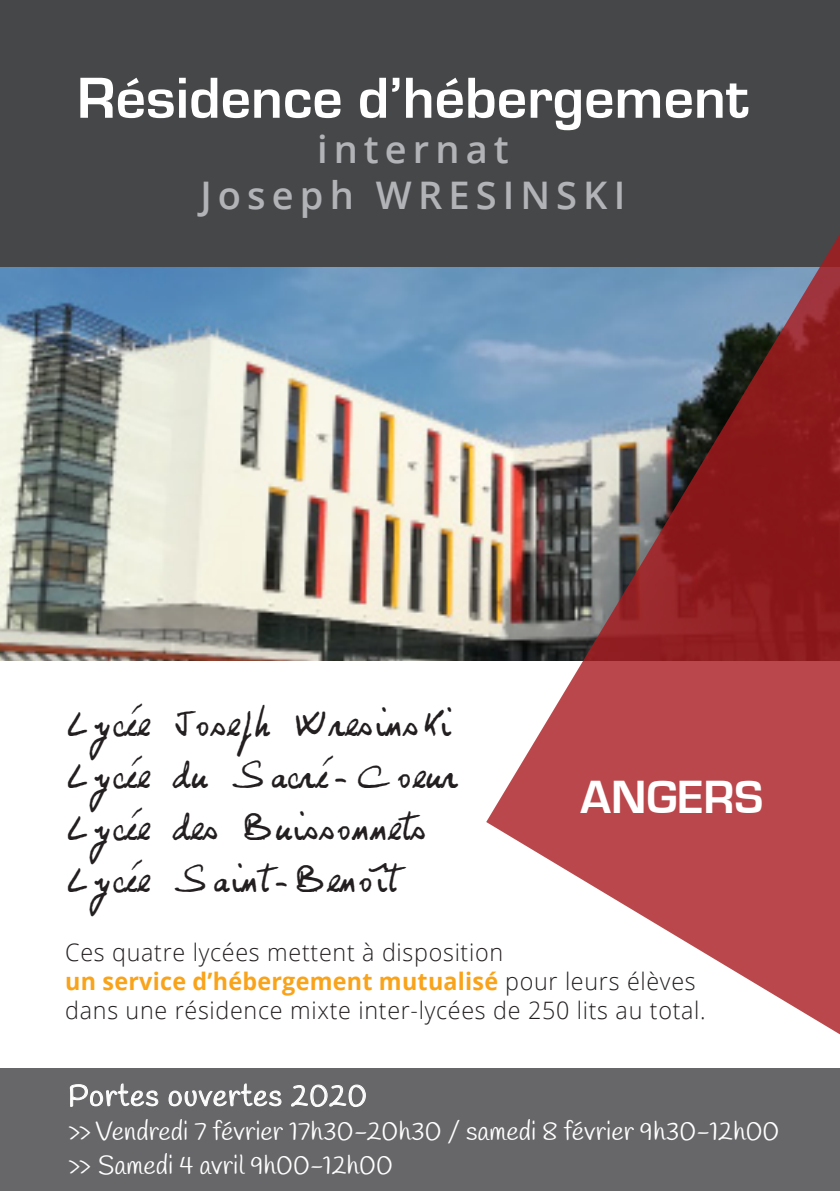
<style>
.page{position:relative;width:840px;height:1191px;background:#fff}
.page>*{position:absolute;margin:0;border:0;box-sizing:border-box;transform-origin:0 0}
.t1{font:700 60px "Eurostile";color:#fff}
.t2{font:700 48px "Eurostile";color:#fff}
.t3{font:40px "Georges";letter-spacing:.06em;color:#231f20}
.t4{font:600 38px "Open Sans";letter-spacing:.16em;color:#b2b3b7}
.t5{font:30px "Handlee";letter-spacing:.04em;color:#fff}
.t6{font:26px "Handlee";color:#fff}
.t7{font:300 24px "Open Sans";letter-spacing:.03em;color:#231f20}
.t8{font:700 24px "Open Sans";letter-spacing:.01em;color:#f9a31b}
.s1{font-weight:300;color:#231f20}
</style>
<div class="page">
<img style="left:0;top:266px;width:486px;height:395px">
<div style="left:0;top:1068px;width:839px;height:123px;background:#67676a"></div>
<svg style="left:69px;top:1083px;width:90px;height:24px"></svg>
<svg style="left:168px;top:1083px;width:114px;height:24px"></svg>
<svg style="left:291px;top:1084px;width:75px;height:23px"></svg>
<div style="left:0;top:0;width:839px;height:266px;background:#464748"></div>
<svg style="left:486px;top:235px;width:353px;height:799px"></svg>
<p class="t1" style="left:77px;top:65px;width:673px">Résidence d’hébergement</p>
<p class="t4" style="left:317px;top:123px;width:193px">internat</p>
<p class="t4" style="left:200px;top:169px;width:426px">Joseph WRESINSKI</p>
<p class="t3" style="left:65px;top:699px;width:385px">Lycée Joseph Wresinski</p>
<p class="t3" style="left:65px;top:751px;width:392px">Lycée du Sacré-Coeur</p>
<p class="t2" style="left:580px;top:771px;width:184px">ANGERS</p>
<p class="t3" style="left:65px;top:803px;width:361px">Lycée des Buissonnets</p>
<p class="t3" style="left:65px;top:855px;width:331px">Lycée Saint-Benoît</p>
<p class="t7" style="left:65px;top:936px;width:439px">Ces quatre lycées mettent à disposition</p>
<p class="t8" style="left:65px;top:964px;width:631px">un service d’hébergement mutualisé <span class="s1">pour leurs élèves</span></p>
<p class="t7" style="left:65px;top:993px;width:641px">dans une résidence mixte inter-lycées de 250 lits au total.</p>
<p class="t5" style="left:68px;top:1077px;width:300px">Portes ouvertes 2020</p>
<p class="t6" style="left:68px;top:1115px;width:712px">&gt;&gt; Vendredi 7 février 17h30-20h30 / samedi 8 février 9h30-12h00</p>
<p class="t6" style="left:68px;top:1149px;width:326px">&gt;&gt; Samedi 4 avril 9h00-12h00</p>
</div>
